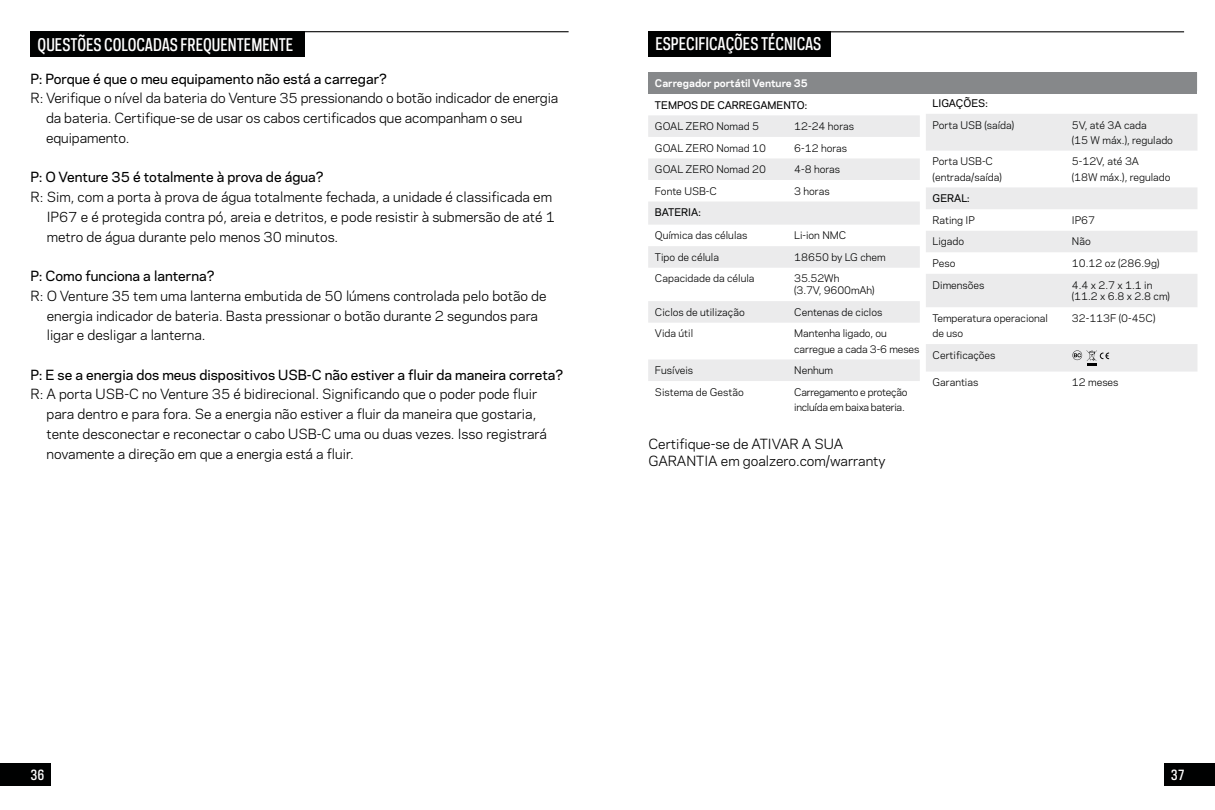
<style>
.page{position:relative;width:1215px;height:810px;background:#fff}
.page>*{position:absolute;margin:0;border:0;box-sizing:border-box;transform-origin:0 0}
.t1{font:500 16.43px "Galaxie Polaris Condensed";color:#fff}
.t2{font:500 13.5px "Galaxie Polaris Condensed";color:#fff}
.t3{font:13.05px/19.8px "Galaxie Polaris";color:#000}
.t4{font:500 13.05px "Galaxie Polaris";color:#000}
.t5{font:13.05px/17.3px "Galaxie Polaris";color:#000101}
.t6{font:9.9px/15.3px "Galaxie Polaris";color:#000101}
.t7{font:500 9.9px "Galaxie Polaris";color:#000101}
.t8{font:9.9px/15.3px "Galaxie Polaris";letter-spacing:-.03em;color:#000101}
.t9{font:700 9.9px "Galaxie Polaris";color:#fff}
</style>
<div class="page">
<div style="left:1164px;top:763px;width:51px;height:22px;background:#000101"></div>
<div style="left:0;top:763px;width:51px;height:22px;background:#000101"></div>
<div style="left:31px;top:31px;width:274px;height:26px;background:#000101"></div>
<hr style="left:31px;top:31px;width:538px;height:1px;background:#000101">
<svg style="left:926px;top:114px;width:271px;height:258px;fill:#ebebec"></svg>
<div style="left:648px;top:72px;width:549px;height:22px;background:#86888a"></div>
<svg style="left:648px;top:115px;width:272px;height:266px"></svg>
<div style="left:648px;top:31px;width:183px;height:26px;background:#000101"></div>
<hr style="left:648px;top:31px;width:536px;height:1px;background:#000">
<svg style="left:1072px;top:350px;width:37px;height:16px"></svg>
<p class="t1" style="left:38px;top:33px;width:257px">QUESTÕES COLOCADAS FREQUENTEMENTE</p>
<p class="t4" style="left:31px;top:69px;width:358px">P: Porque é que o meu equipamento não está a carregar?</p>
<p class="t3" style="left:46px;top:88px;width:514px;text-indent:-15px">R: Verifique o nível da bateria do Venture 35 pressionando o botão indicador de energia da bateria. Certifique-se de usar os cabos certificados que acompanham o seu equipamento.</p>
<p class="t4" style="left:31px;top:168px;width:295px">P: O Venture 35 é totalmente à prova de água?</p>
<p class="t3" style="left:47px;top:186px;width:510px;text-indent:-16px">R: Sim, com a porta à prova de água totalmente fechada, a unidade é classificada em<br>IP67 e é protegida contra pó, areia e detritos, e pode resistir à submersão de até 1 metro de água durante pelo menos 30 minutos.</p>
<p class="t4" style="left:31px;top:266px;width:186px">P: Como funciona a lanterna?</p>
<p class="t3" style="left:47px;top:285px;width:501px;text-indent:-16px">R: O Venture 35 tem uma lanterna embutida de 50 lúmens controlada pelo botão de energia indicador de bateria. Basta pressionar o botão durante 2 segundos para ligar e desligar a lanterna.</p>
<p class="t4" style="left:31px;top:365px;width:535px">P: E se a energia dos meus dispositivos USB-C não estiver a fluir da maneira correta?</p>
<p class="t3" style="left:46px;top:384px;width:502px;text-indent:-16px">R: A porta USB-C no Venture 35 é bidirecional. Significando que o poder pode fluir para dentro e para fora. Se a energia não estiver a fluir da maneira que gostaria, tente desconectar e reconectar o cabo USB-C uma ou duas vezes. Isso registrará novamente a direção em que a energia está a fluir.</p>
<p class="t1" style="left:655px;top:33px;width:167px">ESPECIFICAÇÕES TÉCNICAS</p>
<p class="t9" style="left:655px;top:76px;width:154px">Carregador portátil Venture 35</p>
<p class="t7" style="left:655px;top:97px;width:154px">TEMPOS DE CARREGAMENTO:</p>
<p class="t6" style="left:655px;top:118px;width:106px">GOAL ZERO Nomad 5</p>
<p class="t6" style="left:794px;top:118px;width:61px">12-24 horas</p>
<p class="t6" style="left:655px;top:140px;width:112px">GOAL ZERO Nomad 10</p>
<p class="t6" style="left:794px;top:140px;width:54px">6-12 horas</p>
<p class="t6" style="left:655px;top:161px;width:112px">GOAL ZERO Nomad 20</p>
<p class="t6" style="left:794px;top:161px;width:47px">4-8 horas</p>
<p class="t6" style="left:655px;top:183px;width:63px">Fonte USB-C</p>
<p class="t6" style="left:794px;top:183px;width:37px">3 horas</p>
<p class="t7" style="left:655px;top:205px;width:47px">BATERIA:</p>
<p class="t6" style="left:655px;top:227px;width:94px">Química das células</p>
<p class="t6" style="left:794px;top:227px;width:54px">Li-ion NMC</p>
<p class="t6" style="left:655px;top:249px;width:66px">Tipo de célula</p>
<p class="t6" style="left:794px;top:249px;width:93px">18650 by LG chem</p>
<p class="t6" style="left:655px;top:270px;width:101px">Capacidade da célula</p>
<p class="t6" style="left:794px;top:272px;width:82px;line-height:11.9px">35.52Wh<br>(3.7V, 9600mAh)</p>
<p class="t6" style="left:655px;top:304px;width:91px">Ciclos de utilização</p>
<p class="t6" style="left:794px;top:304px;width:90px">Centenas de ciclos</p>
<p class="t6" style="left:655px;top:325px;width:40px">Vida útil</p>
<p class="t6" style="left:794px;top:325px;width:127px">Mantenha ligado, ou carregue a cada 3-6 meses</p>
<p class="t6" style="left:655px;top:362px;width:40px">Fusíveis</p>
<p class="t6" style="left:794px;top:362px;width:40px">Nenhum</p>
<p class="t6" style="left:655px;top:384px;width:90px">Sistema de Gestão</p>
<p class="t8" style="left:794px;top:384px;width:115px">Carregamento e proteção incluída em baixa bateria.</p>
<p class="t5" style="left:648px;top:434px;width:239px">Certifique-se de ATIVAR A SUA<br>GARANTIA em goalzero.com/warranty</p>
<p class="t7" style="left:933px;top:96px;width:57px">LIGAÇÕES:</p>
<p class="t6" style="left:933px;top:117px;width:83px">Porta USB (saída)</p>
<p class="t6" style="left:1072px;top:117px;width:103px">5V, até 3A cada<br>(15 W máx.), regulado</p>
<p class="t6" style="left:933px;top:153px;width:71px">Porta USB-C (entrada/saída)</p>
<p class="t6" style="left:1072px;top:153px;width:100px">5-12V, até 3A<br>(18W máx.), regulado</p>
<p class="t7" style="left:933px;top:191px;width:38px">GERAL:</p>
<p class="t6" style="left:933px;top:212px;width:44px">Rating IP</p>
<p class="t6" style="left:1072px;top:212px;width:25px">IP67</p>
<p class="t6" style="left:933px;top:233px;width:33px">Ligado</p>
<p class="t6" style="left:1072px;top:233px;width:20px">Não</p>
<p class="t6" style="left:933px;top:255px;width:24px">Peso</p>
<p class="t6" style="left:1072px;top:255px;width:89px">10.12 oz (286.9g)</p>
<p class="t6" style="left:933px;top:277px;width:53px">Dimensões</p>
<p class="t6" style="left:1072px;top:278px;width:100px;line-height:11.9px">4.4 x 2.7 x 1.1 in (11.2 x 6.8 x 2.8 cm)</p>
<p class="t6" style="left:933px;top:310px;width:117px">Temperatura operacional de uso</p>
<p class="t6" style="left:1072px;top:310px;width:85px">32-113F (0-45C)</p>
<p class="t6" style="left:933px;top:347px;width:64px">Certificações</p>
<p class="t6" style="left:933px;top:374px;width:47px">Garantias</p>
<p class="t6" style="left:1072px;top:374px;width:48px">12 meses</p>
<p class="t2" style="left:30px;top:765px;width:16px">36</p>
<p class="t2" style="left:1171px;top:765px;width:16px">37</p>
</div>
